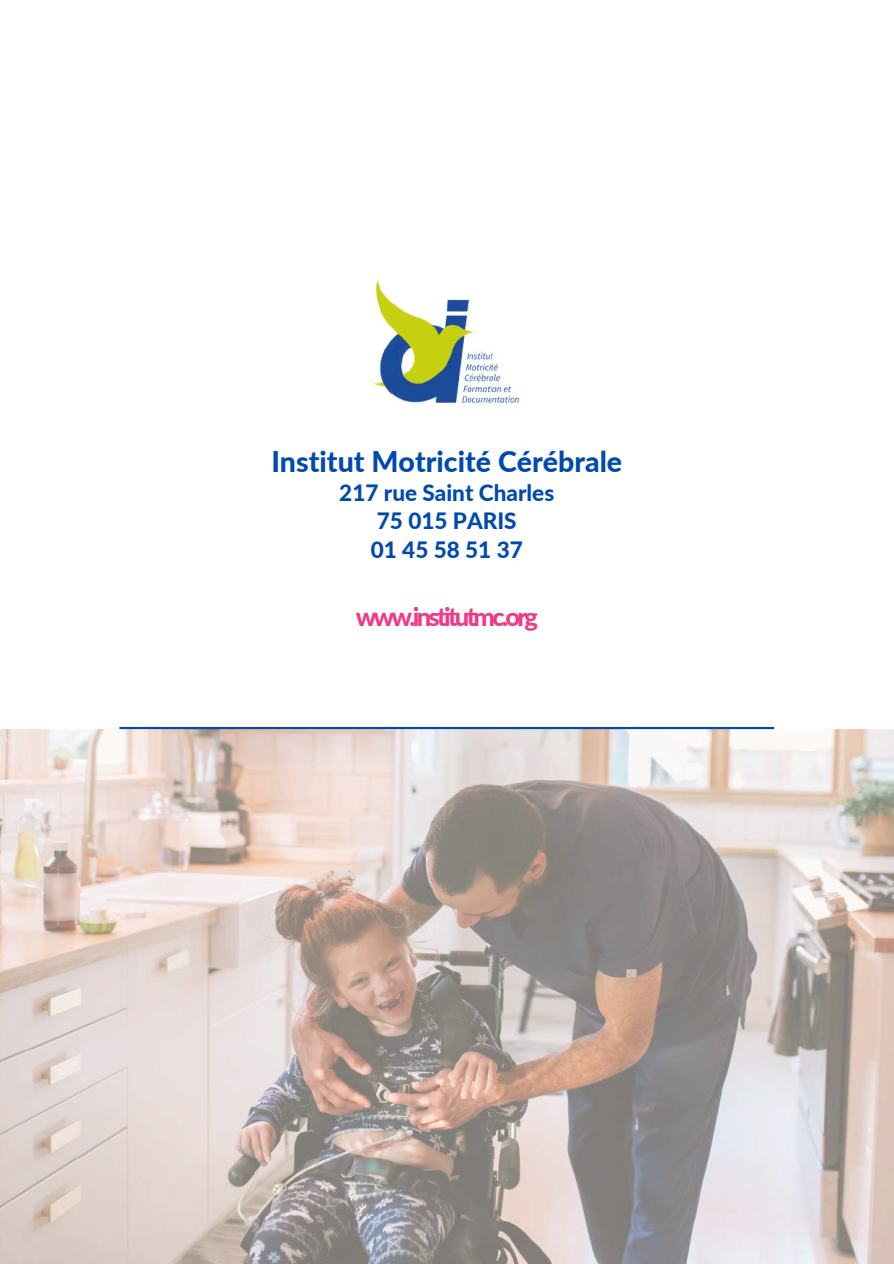
<style>
.page{position:relative;width:894px;height:1264px;background:#fff}
.page>*{position:absolute;margin:0;border:0;box-sizing:border-box;transform-origin:0 0}
.t1{font:800 28.5px "Lato";color:#004aad}
.t2{font:800 25.5px "Lato";letter-spacing:-.105em;color:#f03a88}
.t3{font:800 22.5px/28.2px "Lato";color:#004aad;text-align:center}
</style>
<div class="page">
<hr style="left:119px;top:727px;width:655px;height:2px;background:#004aad">
<img style="left:0;top:729px;width:893px;height:534px">
<img style="left:374px;top:280px;width:146px;height:128px">
<p class="t1" style="left:271px;top:444px;width:352px">Institut Motricité Cérébrale</p>
<p class="t3" style="left:339px;top:478px;width:216px">217 rue Saint Charles<br>75 015 PARIS<br>01 45 58 51 37</p>
<p class="t2" style="left:355px;top:600px;width:184px">www.institutmc.org</p>
</div>
